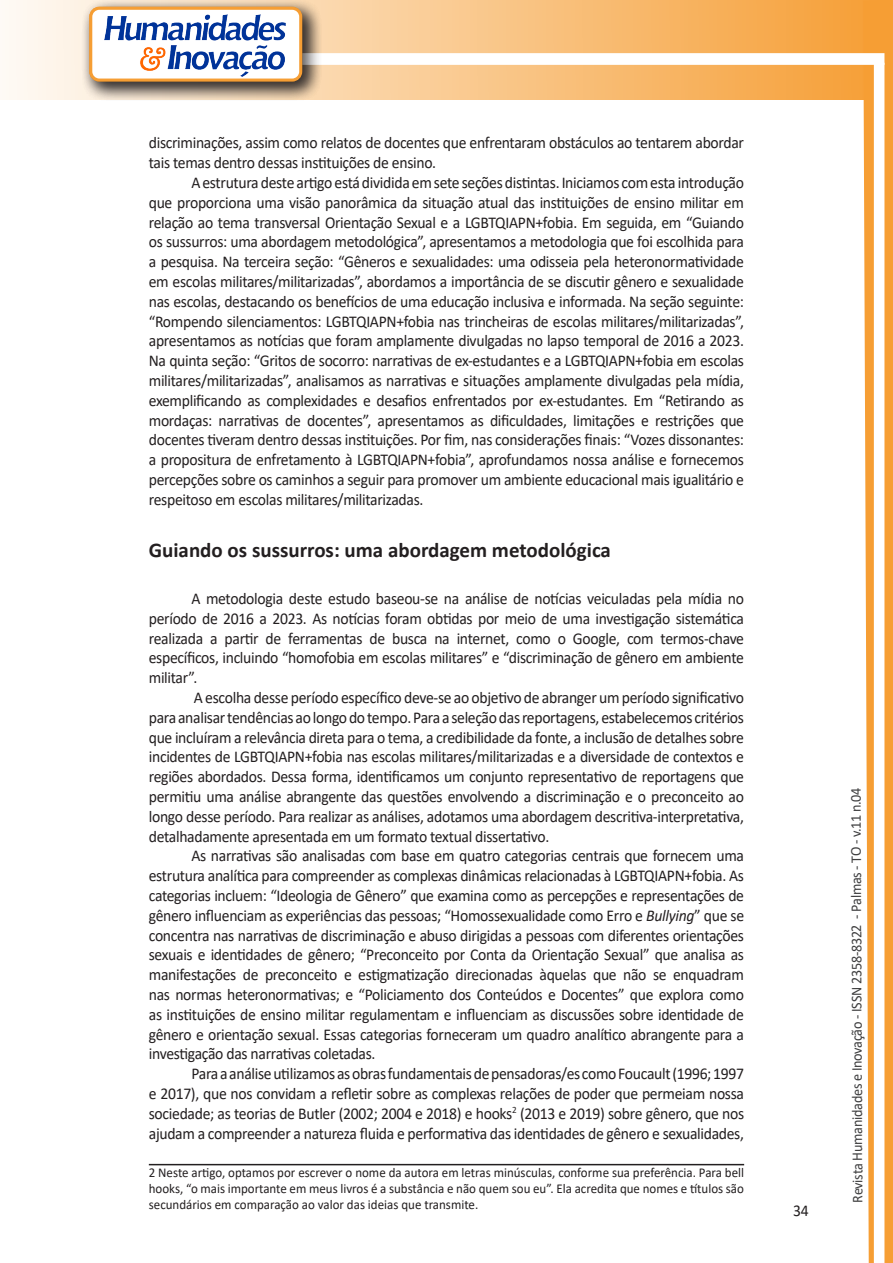
<style>
.page{position:relative;width:893px;height:1263px;background:#fff}
.page>*{position:absolute;margin:0;border:0;box-sizing:border-box;transform-origin:0 0}
.Titulo_2{font:700 21px "Calibri";color:#231f20}
.texto{font:16.5px/19.8px "Calibri";letter-spacing:-.02em;color:#231f20;text-align:justify;scale:.95 1}
.t1{font:15px "Calibri";letter-spacing:-.025em;color:#3e3e3f;scale:.95 1}
.Rodapé{font:13.5px/16.2px "Calibri";color:#231f20;text-align:justify;scale:.96 1}
.s1{font-style:italic}
</style>
<div class="page">
<svg style="left:5px;top:0;width:858px;height:100px;background:#f9c484"></svg>
<div style="left:302px;top:53px;width:582px;height:12px;background:#fff;border:2px solid #fff"></div>
<svg style="left:863px;top:0;width:30px;height:1263px"></svg>
<div style="left:81px;top:0;width:241px;height:102px;background:#231f20;opacity:.75"></div>
<div style="left:91px;top:8px;width:210px;height:72px;background:#fff;border-radius:9px"></div>
<img style="left:104px;top:14px;width:181px;height:62px">
<div style="left:89px;top:7px;width:213px;height:75px;border:3px solid #f69e34;border-radius:9px"></div>
<hr style="left:149px;top:1164px;width:595px;height:1px;background:#231f20">
<p class="texto" style="left:149px;top:133px;width:628px">discriminações, assim como relatos de docentes que enfrentaram obstáculos ao tentarem abordar tais temas dentro dessas instituições de ensino.</p>
<p class="texto" style="left:149px;top:172px;width:628px;text-indent:43px">A estrutura deste artigo está dividida em sete seções distintas. Iniciamos com esta introdução que proporciona uma visão panorâmica da situação atual das instituições de ensino militar em relação ao tema transversal Orientação Sexual e a LGBTQIAPN+fobia. Em seguida, em “Guiando os sussurros: uma abordagem metodológica”, apresentamos a metodologia que foi escolhida para a pesquisa. Na terceira seção: “Gêneros e sexualidades: uma odisseia pela heteronormatividade em escolas militares/militarizadas”, abordamos a importância de se discutir gênero e sexualidade nas escolas, destacando os benefícios de uma educação inclusiva e informada. Na seção seguinte: “Rompendo silenciamentos: LGBTQIAPN+fobia nas trincheiras de escolas militares/militarizadas”, apresentamos as notícias que foram amplamente divulgadas no lapso temporal de 2016 a 2023.<br>Na quinta seção: “Gritos de socorro: narrativas de ex-estudantes e a LGBTQIAPN+fobia em escolas militares/militarizadas”, analisamos as narrativas e situações amplamente divulgadas pela mídia, exemplificando as complexidades e desafios enfrentados por ex-estudantes. Em “Retirando as mordaças: narrativas de docentes”, apresentamos as dificuldades, limitações e restrições que docentes tiveram dentro dessas instituições. Por fim, nas considerações finais: “Vozes dissonantes: a propositura de enfretamento à LGBTQIAPN+fobia”, aprofundamos nossa análise e fornecemos percepções sobre os caminhos a seguir para promover um ambiente educacional mais igualitário e respeitoso em escolas militares/militarizadas.</p>
<p class="Titulo_2" style="left:149px;top:535px;width:464px">Guiando os sussurros: uma abordagem metodológica</p>
<p class="texto" style="left:149px;top:588px;width:628px;text-indent:43px">A metodologia deste estudo baseou-se na análise de notícias veiculadas pela mídia no período de 2016 a 2023. As notícias foram obtidas por meio de uma investigação sistemática realizada a partir de ferramentas de busca na internet, como o Google, com termos-chave específicos, incluindo “homofobia em escolas militares” e “discriminação de gênero em ambiente militar”.</p>
<p class="texto" style="left:149px;top:687px;width:628px;text-indent:45px">A escolha desse período específico deve-se ao objetivo de abranger um período significativo para analisar tendências ao longo do tempo. Para a seleção das reportagens, estabelecemos critérios que incluíram a relevância direta para o tema, a credibilidade da fonte, a inclusão de detalhes sobre incidentes de LGBTQIAPN+fobia nas escolas militares/militarizadas e a diversidade de contextos e regiões abordados. Dessa forma, identificamos um conjunto representativo de reportagens que permitiu uma análise abrangente das questões envolvendo a discriminação e o preconceito ao longo desse período. Para realizar as análises, adotamos uma abordagem descritiva-interpretativa, detalhadamente apresentada em um formato textual dissertativo.</p>
<p class="texto" style="left:149px;top:845px;width:628px;text-indent:43px">As narrativas são analisadas com base em quatro categorias centrais que fornecem uma estrutura analítica para compreender as complexas dinâmicas relacionadas à LGBTQIAPN+fobia. As categorias incluem: “Ideologia de Gênero” que examina como as percepções e representações de gênero influenciam as experiências das pessoas; “Homossexualidade como Erro e <span class="s1">Bullying</span>” que se concentra nas narrativas de discriminação e abuso dirigidas a pessoas com diferentes orientações sexuais e identidades de gênero; “Preconceito por Conta da Orientação Sexual” que analisa as manifestações de preconceito e estigmatização direcionadas àquelas que não se enquadram nas normas heteronormativas; e “Policiamento dos Conteúdos e Docentes” que explora como as instituições de ensino militar regulamentam e influenciam as discussões sobre identidade de gênero e orientação sexual. Essas categorias forneceram um quadro analítico abrangente para a investigação das narrativas coletadas.</p>
<p class="texto" style="left:149px;top:1063px;width:628px;text-indent:43px">Para a análise utilizamos as obras fundamentais de pensadoras/es como Foucault (1996; 1997 e 2017), que nos convidam a refletir sobre as complexas relações de poder que permeiam nossa sociedade; as teorias de Butler (2002; 2004 e 2018) e hooks<sup>2</sup> (2013 e 2019) sobre gênero, que nos ajudam a compreender a natureza fluida e performativa das identidades de gênero e sexualidades,</p>
<p class="Rodapé" style="left:149px;top:1164px;width:621px">2 Neste artigo, optamos por escrever o nome da autora em letras minúsculas, conforme sua preferência. Para bell hooks, “o mais importante em meus livros é a substância e não quem sou eu”. Ela acredita que nomes e títulos são secundários em comparação ao valor das ideias que transmite.</p>
<p class="texto" style="left:793px;top:1200px;width:18px">34</p>
<p class="t1" style="left:846px;top:1203px;width:439px;rotate:-90deg">Revista Humanidades e Inovação - ISSN 2358-8322 - Palmas - TO - v.11 n.04</p>
</div>
